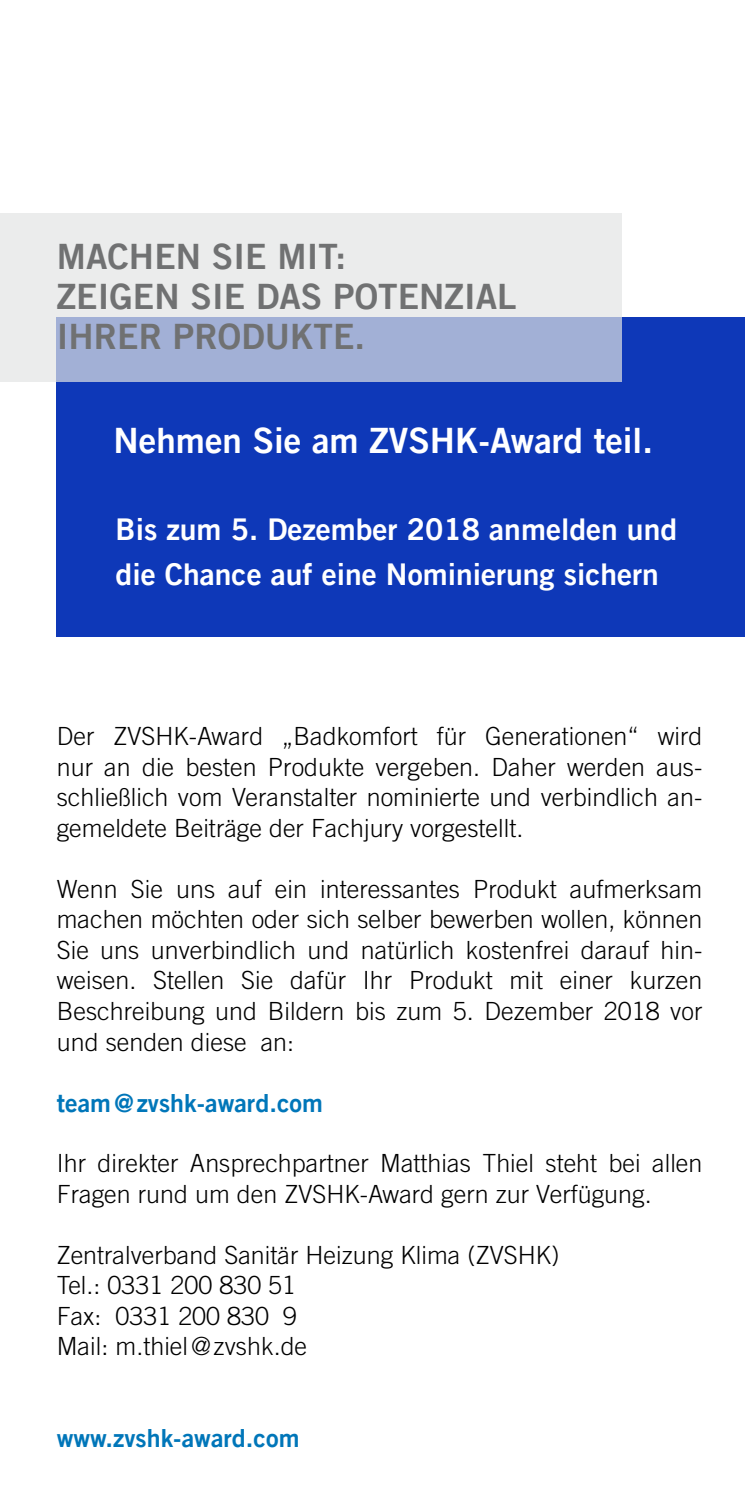
<style>
.page{position:relative;width:745px;height:1489px;background:#fff}
.page>*{position:absolute;margin:0;border:0;box-sizing:border-box;transform-origin:0 0}
.ZVSHK_H2{font:35px/40px "Trade Gothic LT Bold Two";color:#707172}
.Einf__Abs{font:35px "Trade Gothic LT Bold Two";color:#fff}
.Einf__Abs-2{font:30px/45px "Trade Gothic LT Bold Two";color:#fff}
.ZVSHK_p{font:300 25px/30.5px "Trade Gothic LT";color:#000;text-align:justify}
.ZVSHK_p-2{font:25px "Trade Gothic LT Bold Two";color:#0076b9}
</style>
<div class="page">
<div style="left:57px;top:317px;width:687px;height:319px;background:#0e38b8"></div>
<svg style="left:0;top:213px;width:621px;height:168px;background:#d1d7e4"></svg>
<p class="ZVSHK_H2" style="left:57px;top:236px;width:461px">MACHEN SIE MIT:<br>ZEIGEN SIE DAS POTENZIAL</p>
<p class="ZVSHK_H2" style="left:57px;top:316px;width:310px">IHRER PRODUKTE.</p>
<p class="Einf__Abs" style="left:113px;top:419px;width:540px">Nehmen Sie am ZVSHK-Award teil.</p>
<p class="Einf__Abs-2" style="left:116px;top:506px;width:562px">Bis zum 5. Dezember 2018 anmelden und die Chance auf eine Nominierung sichern</p>
<p class="ZVSHK_p" style="left:57px;top:720px;width:646px">Der ZVSHK-Award „Badkomfort für Generationen“ wird nur an die besten Produkte vergeben. Daher werden aus&shy;schließlich vom Veranstalter nominierte und verbindlich an&shy;gemeldete Beiträge der Fachjury vorgestellt.</p>
<p class="ZVSHK_p" style="left:57px;top:873px;width:646px">Wenn Sie uns auf ein interessantes Produkt aufmerksam machen möchten oder sich selber bewerben wollen, können Sie uns unverbindlich und natürlich kostenfrei darauf hin&shy;weisen. Stellen Sie dafür Ihr Produkt mit einer kurzen Beschreibung und Bildern bis zum 5. Dezember 2018 vor und senden diese an:</p>
<p class="ZVSHK_p-2" style="left:57px;top:1087px;width:267px">team@zvshk-award.com</p>
<p class="ZVSHK_p" style="left:57px;top:1147px;width:646px">Ihr direkter Ansprechpartner Matthias Thiel steht bei allen<br>Fragen rund um den ZVSHK-Award gern zur Verfügung.</p>
<p class="ZVSHK_p" style="left:57px;top:1238px;width:504px">Zentralverband Sanitär Heizung Klima (ZVSHK)</p>
<p class="ZVSHK_p" style="left:57px;top:1269px;width:252px;text-align:left">Tel.: 0331 200 830 51<br>Fax: 0331 200 830 9<br>Mail: m.thiel@zvshk.de</p>
<p class="ZVSHK_p-2" style="left:57px;top:1422px;width:244px">www.zvshk-award.com</p>
</div>
